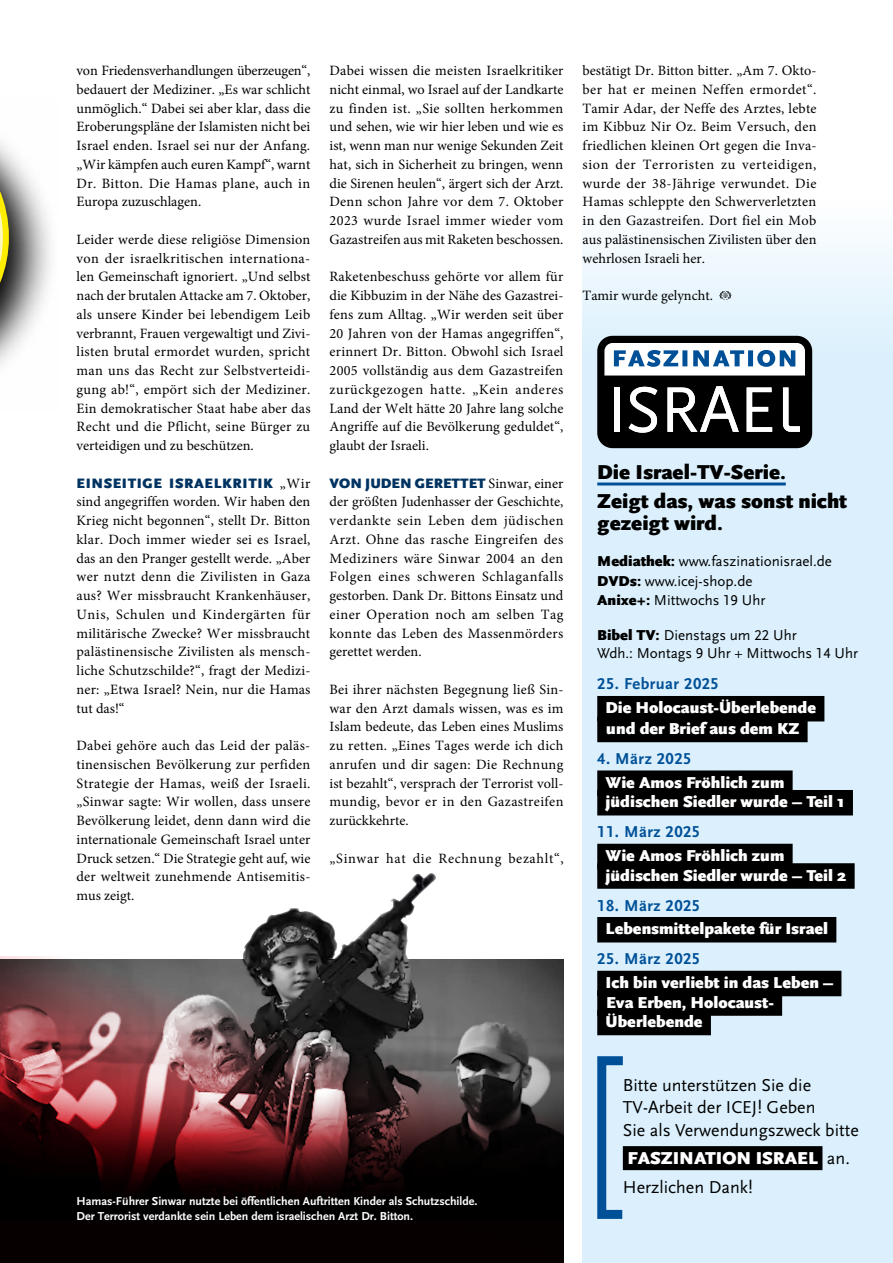
<style>
.page{position:relative;width:893px;height:1263px;background:#fff}
.page>*{position:absolute;margin:0;border:0;box-sizing:border-box;transform-origin:0 0}
.t1{font:900 21px/28.7px "Scala Sans";color:#000}
.t2{font:18px/22.5px "Scala Sans";color:#000}
.t3{font:900 16.5px/19.5px "Scala Sans";color:#fff}
.t4{font:700 16.5px "Scala Sans LF";letter-spacing:.03em;color:#005098}
.t5{font:15px/19.5px "Scala Sans LF";color:#000}
.t6{font:14.25px/18.8px "Minion Pro";letter-spacing:.01em;color:#000;text-align:justify}
.t7{font:14.25px "Minion Pro";letter-spacing:.045em;color:#000}
.t8{font:900 14.25px "Scala Sans";color:#003361}
.t9{font:900 14.25px "Scala Sans";letter-spacing:.045em;color:#003361}
.t10{font:700 12px/15px "Scala Sans";color:#fff}
.s1{font-family:"Minion Pro";font-weight:400;color:#000}
.s2{font-family:"Scala Sans";font-weight:900}
.s3{font-weight:900;color:#fff}
</style>
<div class="page">
<hr style="left:0;top:0;width:1px;height:1263px;background:#dff2fd">
<img style="left:243px;top:873px;width:193px;height:83px">
<img style="left:0;top:956px;width:563px;height:307px">
<svg style="left:0;top:97px;width:51px;height:313px"></svg>
<svg style="left:0;top:103px;width:20px;height:269px"></svg>
<svg style="left:583px;top:243px;width:310px;height:1020px;background:#dceffb"></svg>
<div style="left:597px;top:696px;width:227px;height:25px;background:#000"></div>
<div style="left:597px;top:717px;width:211px;height:25px;background:#000"></div>
<div style="left:597px;top:770px;width:196px;height:26px;background:#000"></div>
<div style="left:597px;top:790px;width:256px;height:25px;background:#000"></div>
<div style="left:597px;top:844px;width:196px;height:25px;background:#000"></div>
<div style="left:597px;top:863px;width:258px;height:26px;background:#000"></div>
<div style="left:597px;top:917px;width:239px;height:25px;background:#000"></div>
<div style="left:597px;top:971px;width:244px;height:25px;background:#000"></div>
<div style="left:597px;top:990px;width:185px;height:26px;background:#000"></div>
<div style="left:597px;top:1010px;width:114px;height:25px;background:#000"></div>
<div style="left:623px;top:1146px;width:199px;height:24px;background:#000"></div>
<svg style="left:593px;top:1052px;width:39px;height:171px;background:#9abdd9"></svg>
<svg style="left:597px;top:336px;width:215px;height:112px"></svg>
<hr style="left:597px;top:482px;width:189px;height:3px;background:#005098">
<p class="t6" style="left:77px;top:61px;width:235px">von Friedensverhandlungen überzeugen“, bedauert der Mediziner. „Es war schlicht unmöglich.“ Dabei sei aber klar, dass die Eroberungspläne der Islamisten nicht bei Israel enden. Israel sei nur der Anfang. „Wir kämpfen auch euren Kampf“, warnt Dr. Bitton. Die Hamas plane, auch in Europa zuzuschlagen.</p>
<p class="t6" style="left:77px;top:230px;width:236px">Leider werde diese religiöse Dimension von der israelkritischen internationa&shy;len Gemeinschaft ignoriert. „Und selbst nach der brutalen Attacke am 7. Oktober, als unsere Kinder bei lebendigem Leib verbrannt, Frauen vergewaltigt und Zivi&shy;listen brutal ermordet wurden, spricht man uns das Recht zur Selbstverteidi&shy;gung ab!“, empört sich der Mediziner.<br>Ein demokratischer Staat habe aber das Recht und die Pflicht, seine Bürger zu verteidigen und zu beschützen.</p>
<p class="t9" style="left:77px;top:475px;width:235px">EINSEITIGE ISRAELKRITIK <span class="s1">„Wir</span></p>
<p class="t6" style="left:77px;top:492px;width:236px">sind angegriffen worden. Wir haben den Krieg nicht begonnen“, stellt Dr. Bitton klar. Doch immer wieder sei es Israel, das an den Pranger gestellt werde. „Aber wer nutzt denn die Zivilisten in Gaza aus? Wer missbraucht Krankenhäuser, Unis, Schulen und Kindergärten für militärische Zwecke? Wer missbraucht palästinensische Zivilisten als mensch&shy;liche Schutzschilde?“, fragt der Medizi&shy;ner: „Etwa Israel? Nein, nur die Hamas tut das!“</p>
<p class="t6" style="left:77px;top:736px;width:236px">Dabei gehöre auch das Leid der paläs&shy;tinensischen Bevölkerung zur perfiden Strategie der Hamas, weiß der Israeli. „Sinwar sagte: Wir wollen, dass unsere Bevölkerung leidet, denn dann wird die internationale Gemeinschaft Israel unter Druck setzen.“ Die Strategie geht auf, wie der weltweit zunehmende Antisemitis&shy;mus zeigt.</p>
<p class="t6" style="left:330px;top:61px;width:236px">Dabei wissen die meisten Israelkritiker nicht einmal, wo Israel auf der Landkarte zu finden ist. „Sie sollten herkommen und sehen, wie wir hier leben und wie es ist, wenn man nur wenige Sekunden Zeit hat, sich in Sicherheit zu bringen, wenn die Sirenen heulen“, ärgert sich der Arzt.<br>Denn schon Jahre vor dem 7. Oktober 2023 wurde Israel immer wieder vom Gazastreifen aus mit Raketen beschossen.</p>
<p class="t6" style="left:330px;top:267px;width:236px">Raketenbeschuss gehörte vor allem für die Kibbuzim in der Nähe des Gazastrei&shy;fens zum Alltag. „Wir werden seit über 20 Jahren von der Hamas angegriffen“, erinnert Dr. Bitton. Obwohl sich Israel 2005 vollständig aus dem Gazastreifen zurückgezogen hatte. „Kein anderes Land der Welt hätte 20 Jahre lang solche Angriffe auf die Bevölkerung geduldet“, glaubt der Israeli.</p>
<p class="t8" style="left:330px;top:475px;width:235px">VON JUDEN GERETTET <span class="s1">Sinwar, einer</span></p>
<p class="t6" style="left:330px;top:492px;width:235px">der größten Judenhasser der Geschichte, verdankte sein Leben dem jüdischen Arzt. Ohne das rasche Eingreifen des Mediziners wäre Sinwar 2004 an den Folgen eines schweren Schlaganfalls gestorben. Dank Dr. Bittons Einsatz und einer Operation noch am selben Tag konnte das Leben des Massenmörders gerettet werden.</p>
<p class="t6" style="left:330px;top:680px;width:235px">Bei ihrer nächsten Begegnung ließ Sin&shy;war den Arzt damals wissen, was es im Islam bedeute, das Leben eines Muslims zu retten. „Eines Tages werde ich dich anrufen und dir sagen: Die Rechnung ist bezahlt“, versprach der Terrorist voll&shy;mundig, bevor er in den Gazastreifen zurückkehrte.</p>
<p class="t7" style="left:330px;top:849px;width:236px">„Sinwar hat die Rechnung bezahlt“,</p>
<p class="t6" style="left:583px;top:61px;width:236px">bestätigt Dr. Bitton bitter. „Am 7. Okto&shy;ber hat er meinen Neffen ermordet“.<br>Tamir Adar, der Neffe des Arztes, lebte im Kibbuz Nir Oz. Beim Versuch, den friedlichen kleinen Ort gegen die Inva&shy;sion der Terroristen zu verteidigen, wurde der 38-Jährige verwundet. Die Hamas schleppte den Schwerverletzten in den Gazastreifen. Dort fiel ein Mob aus palästinensischen Zivilisten über den wehrlosen Israeli her.</p>
<p class="t6" style="left:583px;top:286px;width:132px">Tamir wurde gelyncht.</p>
<h1 class="t1" style="left:597px;top:459px;width:251px">Die Israel-TV-Serie.<br>Zeigt das, was sonst nicht</h1>
<h1 class="t1" style="left:597px;top:510px;width:127px">gezeigt wird.</h1>
<p class="t5" style="left:597px;top:552px;width:236px"><span class="s2">Mediathek:</span> www.faszinationisrael.de<br><span class="s2">DVDs:</span> www.icej-shop.de<br><span class="s2">Anixe+:</span> Mittwochs 19 Uhr</p>
<p class="t5" style="left:597px;top:626px;width:262px;line-height:18px"><span class="s2">Bibel TV:</span> Dienstags um 22 Uhr<br>Wdh.: Montags 9 Uhr + Mittwochs 14 Uhr</p>
<p class="t4" style="left:597px;top:675px;width:123px">25. Februar 2025</p>
<p class="t3" style="left:605px;top:698px;width:212px;line-height:20.7px">Die Holocaust-Überlebende und der Brief aus dem KZ</p>
<p class="t4" style="left:597px;top:750px;width:96px">4. März 2025</p>
<p class="t3" style="left:605px;top:773px;width:241px">Wie Amos Fröhlich zum jüdischen Siedler wurde – Teil 1</p>
<p class="t4" style="left:597px;top:823px;width:104px">11. März 2025</p>
<p class="t3" style="left:605px;top:847px;width:242px">Wie Amos Fröhlich zum jüdischen Siedler wurde – Teil 2</p>
<p class="t4" style="left:597px;top:896px;width:104px">18. März 2025</p>
<p class="t3" style="left:605px;top:920px;width:224px">Lebensmittelpakete für Israel</p>
<p class="t4" style="left:597px;top:950px;width:104px">25. März 2025</p>
<p class="t3" style="left:605px;top:974px;width:229px">Ich bin verliebt in das Leben –<br>Eva Erben, Holocaust-<br>Überlebende</p>
<p class="t10" style="left:77px;top:1194px;width:402px">Hamas-Führer Sinwar nutzte bei öffentlichen Auftritten Kinder als Schutzschilde.<br>Der Terrorist verdankte sein Leben dem israelischen Arzt Dr. Bitton.</p>
<p class="t2" style="left:623px;top:1074px;width:237px">Bitte unterstützen Sie die<br>TV-Arbeit der ICEJ! Geben<br>Sie als Verwendungszweck bitte</p>
<p class="t2" style="left:623px;top:1144px;width:229px;line-height:28.5px"><span class="s3">FASZINATION ISRAEL</span> an.<br>Herzlichen Dank!</p>
</div>
